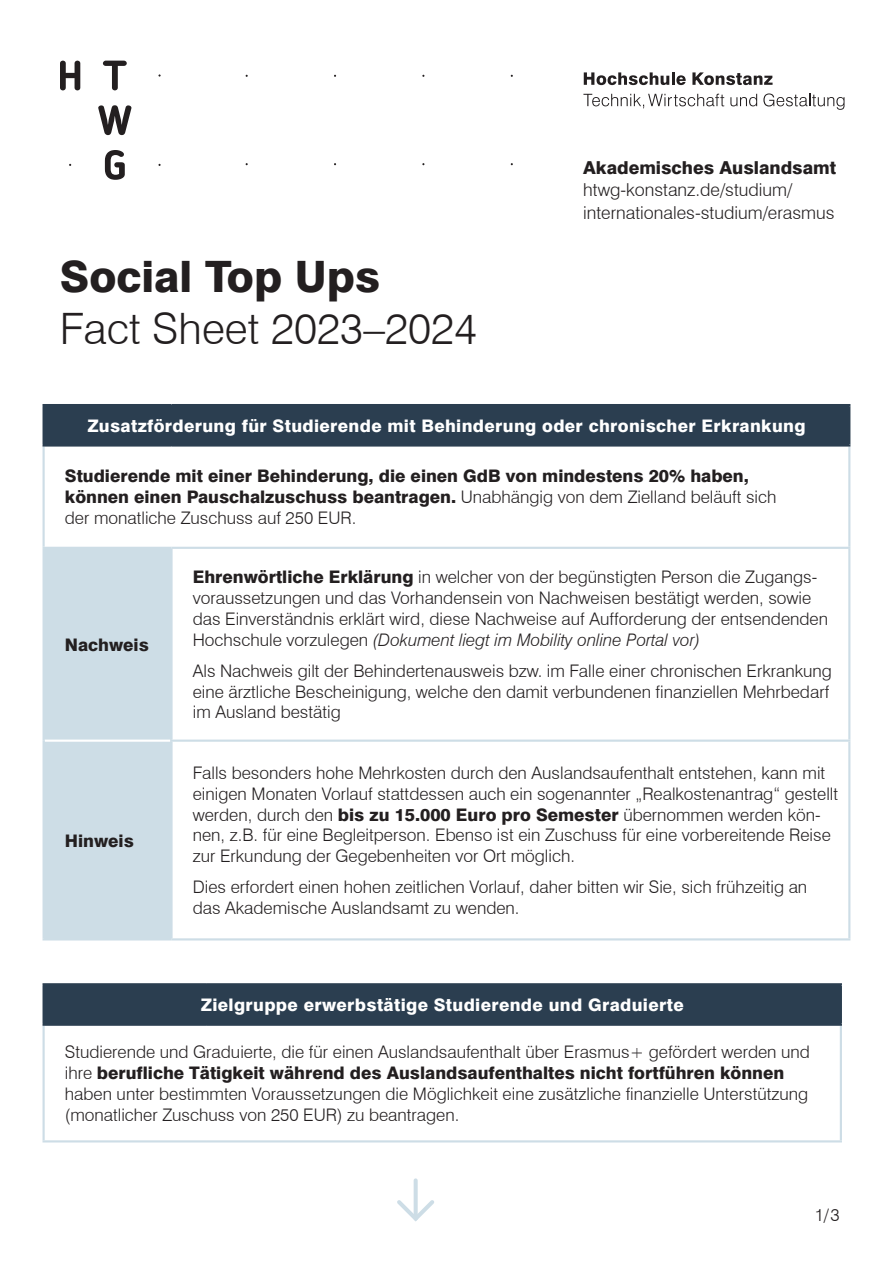
<style>
.page{position:relative;width:893px;height:1263px;background:#fff}
.page>*{position:absolute;margin:0;border:0;box-sizing:border-box;transform-origin:0 0}
.t1{font:300 43.35px "Swiss 721 BT";color:#231f20}
.t2{font:800 43.35px "Swiss 721 BT";color:#231f20}
.t3{font:300 17.85px/22.4px "Swiss 721 BT";color:#231f20}
.t4{font:800 17.85px "Swiss 721 BT";color:#231f20}
.t5{font:300 17.25px/20.9px "Swiss 721 BT";color:#231f20}
.t6{font:800 17.25px/20.9px "Swiss 721 BT";color:#231f20}
.t7{font:800 17.25px "Swiss 721 BT";letter-spacing:.02em;color:#fff}
.s1{font-weight:300}
.s2{font-weight:800}
.s3{font-style:italic}
</style>
<div class="page">
<div style="left:44px;top:405px;width:805px;height:40px;background:#2b3e50"></div>
<div style="left:45px;top:549px;width:125px;height:389px;background:#cddde6"></div>
<hr style="left:43px;top:447px;width:2px;height:100px;background:#cddde6">
<hr style="left:848px;top:447px;width:2px;height:100px;background:#cddde6">
<hr style="left:43px;top:547px;width:128px;height:2px;background:#cddde6">
<hr style="left:171px;top:547px;width:679px;height:2px;background:#cddde6">
<hr style="left:43px;top:549px;width:2px;height:192px;background:#cddde6">
<hr style="left:45px;top:739px;width:125px;height:3px;background:#fff">
<hr style="left:43px;top:741px;width:2px;height:197px;background:#cddde6">
<hr style="left:43px;top:938px;width:128px;height:2px;background:#cddde6">
<hr style="left:170px;top:549px;width:3px;height:190px;background:#cddde6">
<hr style="left:848px;top:549px;width:2px;height:190px;background:#cddde6">
<hr style="left:170px;top:739px;width:680px;height:3px;background:#cddde6">
<hr style="left:170px;top:742px;width:3px;height:196px;background:#cddde6">
<hr style="left:848px;top:742px;width:2px;height:196px;background:#cddde6">
<hr style="left:171px;top:938px;width:679px;height:2px;background:#cddde6">
<hr style="left:43px;top:404px;width:128px;height:2px;background:#2b3e50">
<hr style="left:43px;top:406px;width:2px;height:38px;background:#2b3e50">
<hr style="left:171px;top:404px;width:679px;height:2px;background:#2b3e50">
<hr style="left:848px;top:406px;width:2px;height:38px;background:#2b3e50">
<hr style="left:43px;top:444px;width:128px;height:3px;background:#2b3e50">
<hr style="left:171px;top:444px;width:679px;height:3px;background:#2b3e50">
<div style="left:44px;top:984px;width:797px;height:41px;background:#2b3e50"></div>
<hr style="left:43px;top:1026px;width:2px;height:114px;background:#cddde6">
<hr style="left:840px;top:1026px;width:2px;height:114px;background:#cddde6">
<hr style="left:43px;top:1140px;width:164px;height:2px;background:#cddde6">
<hr style="left:207px;top:1140px;width:635px;height:2px;background:#cddde6">
<hr style="left:43px;top:983px;width:164px;height:2px;background:#2b3e50">
<hr style="left:43px;top:985px;width:2px;height:39px;background:#2b3e50">
<hr style="left:207px;top:983px;width:635px;height:2px;background:#2b3e50">
<hr style="left:840px;top:985px;width:2px;height:39px;background:#2b3e50">
<hr style="left:43px;top:1024px;width:164px;height:2px;background:#2b3e50">
<hr style="left:207px;top:1024px;width:635px;height:2px;background:#2b3e50">
<svg style="left:60px;top:61px;width:20px;height:29px"></svg>
<svg style="left:105px;top:150px;width:20px;height:30px"></svg>
<svg style="left:98px;top:105px;width:33px;height:30px"></svg>
<svg style="left:103px;top:61px;width:24px;height:29px"></svg>
<svg style="left:584px;top:72px;width:102px;height:13px"></svg>
<svg style="left:692px;top:72px;width:80px;height:13px"></svg>
<svg style="left:583px;top:94px;width:141px;height:15px"></svg>
<svg style="left:730px;top:94px;width:27px;height:12px"></svg>
<svg style="left:763px;top:93px;width:81px;height:17px"></svg>
<svg style="left:414px;top:1180px;width:4px;height:16px"></svg>
<svg style="left:397px;top:1196px;width:37px;height:26px"></svg>
<h1 class="t2" style="left:60px;top:250px;width:322px">Social Top Ups</h1>
<h1 class="t1" style="left:60px;top:302px;width:419px">Fact Sheet 2023–2024</h1>
<p class="t4" style="left:583px;top:157px;width:254px">Akademisches Auslandsamt</p>
<p class="t3" style="left:583px;top:179px;width:253px">htwg-konstanz.de/studium/ internationales-studium/erasmus</p>
<p class="t7" style="left:87px;top:415px;width:720px">Zusatzförderung für Studierende mit Behinderung oder chronischer Erkrankung</p>
<p class="t6" style="left:65px;top:466px;width:713px">Studierende mit einer Behinderung, die einen GdB von mindestens 20% haben, können einen Pauschalzuschuss beantragen. <span class="s1">Unabhängig von dem Zielland beläuft sich der monatliche Zuschuss auf 250 EUR.</span></p>
<p class="t6" style="left:65px;top:634px;width:86px">Nachweis</p>
<p class="t6" style="left:65px;top:830px;width:71px">Hinweis</p>
<p class="t5" style="left:193px;top:566px;width:637px"><span class="s2">Ehrenwörtliche Erklärung</span> in welcher von der begünstigten Person die Zugangs&shy;voraussetzungen und das Vorhandensein von Nachweisen bestätigt werden, sowie das Einverständnis erklärt wird, diese Nachweise auf Aufforderung der entsendenden Hochschule vorzulegen <span class="s3">(Dokument liegt im Mobility online Portal vor)</span></p>
<p class="t5" style="left:193px;top:660px;width:640px">Als Nachweis gilt der Behindertenausweis bzw. im Falle einer chronischen Erkrankung eine ärztliche Bescheinigung, welche den damit verbundenen finanziellen Mehrbedarf im Ausland bestätig</p>
<p class="t5" style="left:193px;top:762px;width:647px">Falls besonders hohe Mehrkosten durch den Auslandsaufenthalt entstehen, kann mit einigen Monaten Vorlauf stattdessen auch ein sogenannter „Realkostenantrag“ gestellt werden, durch den <span class="s2">bis zu 15.000 Euro pro Semester</span> übernommen werden kön&shy;nen, z.B. für eine Begleitperson. Ebenso ist ein Zuschuss für eine vorbereitende Reise zur Erkundung der Gegebenheiten vor Ort möglich.</p>
<p class="t5" style="left:193px;top:877px;width:616px">Dies erfordert einen hohen zeitlichen Vorlauf, daher bitten wir Sie, sich frühzeitig an das Akademische Auslandsamt zu wenden.</p>
<p class="t7" style="left:201px;top:994px;width:484px">Zielgruppe erwerbstätige Studierende und Graduierte</p>
<p class="t5" style="left:65px;top:1042px;width:747px">Studierende und Graduierte, die für einen Auslandsaufenthalt über Erasmus+ gefördert werden und ihre <span class="s2">berufliche Tätigkeit während des Auslandsaufenthaltes nicht fortführen können </span>haben unter bestimmten Voraussetzungen die Möglichkeit eine zusätzliche finanzielle Unterstützung (monatlicher Zuschuss von 250 EUR) zu beantragen.</p>
<p class="t5" style="left:815px;top:1204px;width:26px">1/3</p>
</div>
